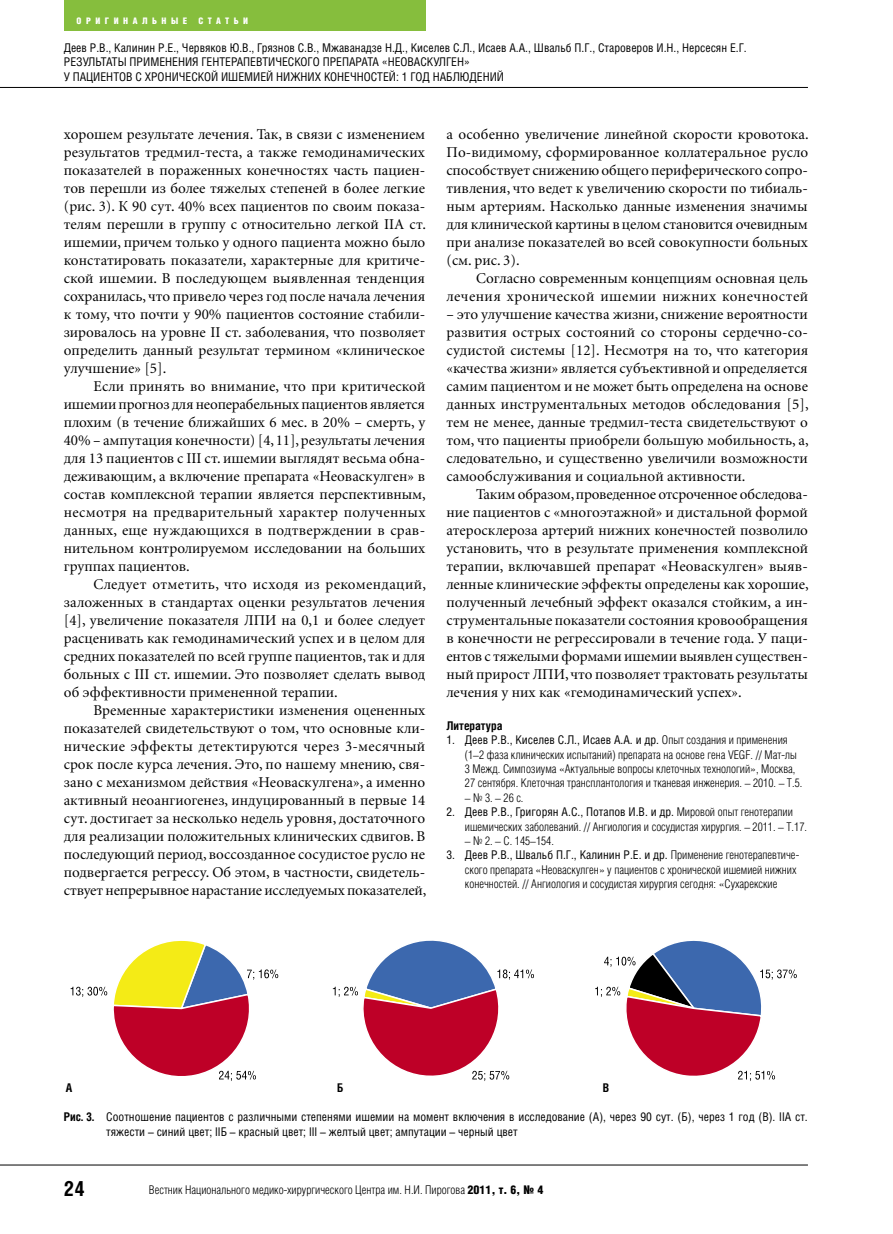
<style>
.page{position:relative;width:893px;height:1234px;background:#fff}
.page>*{position:absolute;margin:0;border:0;box-sizing:border-box;transform-origin:0 0}
.t1{font:700 21px "Helios Cond";color:#000}
.main_text{font:15px/18px "Minion Cyr";color:#000;text-align:justify}
.literature{font:300 12px/14.4px "Helios Cond";color:#000}
.article_colontitle_author{font:12px "Helios Cond";color:#000}
.ris_name{font:12px/14.4px "Helios Cond";color:#000}
.literature-2{font:700 12px "Helios Cond";color:#000}
.t2{font:900 9px "Helios Cond";letter-spacing:.5em;color:#fff}
.s1{font-weight:400}
.s2{font-weight:700}
.s3{font-weight:900}
</style>
<div class="page">
<hr style="left:0;top:1164px;width:808px;height:1px;background:#000">
<hr style="left:0;top:87px;width:808px;height:1px;background:#000">
<svg style="left:333px;top:940px;width:201px;height:140px"></svg>
<svg style="left:71px;top:940px;width:207px;height:140px"></svg>
<svg style="left:595px;top:940px;width:202px;height:140px"></svg>
<div style="left:64px;top:0;width:361px;height:30px;background:#86be3d"></div>
<p class="t2" style="left:77px;top:16px;width:112px">ОРИГИНАЛЬНЫЕ</p>
<p class="t2" style="left:198px;top:16px;width:51px">СТАТЬИ</p>
<p class="article_colontitle_author" style="left:64px;top:41px;width:684px">Деев Р.В., Калинин Р.Е., Червяков Ю.В., Грязнов С.В., Мжаванадзе Н.Д., Киселев С.Л., Исаев А.А., Швальб П.Г., Староверов И.Н., Нерсесян Е.Г.</p>
<p class="article_colontitle_author" style="left:64px;top:55px;width:408px">РЕЗУЛЬТАТЫ ПРИМЕНЕНИЯ ГЕНТЕРАПЕВТИЧЕСКОГО ПРЕПАРАТА «НЕОВАСКУЛГЕН»</p>
<p class="article_colontitle_author" style="left:64px;top:69px;width:442px">У ПАЦИЕНТОВ С ХРОНИЧЕСКОЙ ИШЕМИЕЙ НИЖНИХ КОНЕЧНОСТЕЙ: 1 ГОД НАБЛЮДЕНИЙ</p>
<p class="main_text" style="left:64px;top:125px;width:364px">хорошем результате лечения. Так, в связи с изменением результатов тредмил-теста, а также гемодинамических показателей в пораженных конечностях часть пациен&shy;тов перешли из более тяжелых степеней в более легкие (рис. 3). К 90 сут. 40% всех пациентов по своим показа&shy;телям перешли в группу с относительно легкой IIА ст. ишемии, причем только у одного пациента можно было констатировать показатели, характерные для критиче&shy;ской ишемии. В последующем выявленная тенденция сохранилась, что привело через год после начала лечения к тому, что почти у 90% пациентов состояние стабили&shy;зировалось на уровне II ст. заболевания, что позволяет определить данный результат термином «клиническое улучшение» [5].</p>
<p class="main_text" style="left:64px;top:377px;width:364px;text-indent:30px">Если принять во внимание, что при критической ишемии прогноз для неоперабельных пациентов является плохим (в течение ближайших 6 мес. в 20% – смерть, у 40% – ампутация конечности) [4, 11], результаты лечения для 13 пациентов с III ст. ишемии выглядят весьма обна&shy;деживающим, а включение препарата «Неоваскулген» в состав комплексной терапии является перспективным, несмотря на предварительный характер полученных данных, еще нуждающихся в подтверждении в срав&shy;нительном контролируемом исследовании на больших группах пациентов.</p>
<p class="main_text" style="left:64px;top:575px;width:364px;text-indent:30px">Следует отметить, что исходя из рекомендаций, заложенных в стандартах оценки результатов лечения [4], увеличение показателя ЛПИ на 0,1 и более следует расценивать как гемодинамический успех и в целом для средних показателей по всей группе пациентов, так и для больных с III ст. ишемии. Это позволяет сделать вывод об эффективности примененной терапии.</p>
<p class="main_text" style="left:64px;top:701px;width:364px;text-indent:30px">Временные характеристики изменения оцененных показателей свидетельствуют о том, что основные кли&shy;нические эффекты детектируются через 3-месячный срок после курса лечения. Это, по нашему мнению, свя&shy;зано с механизмом действия «Неоваскулгена», а именно активный неоангиогенез, индуцированный в первые 14 сут. достигает за несколько недель уровня, достаточного для реализации положительных клинических сдвигов. В последующий период, воссозданное сосудистое русло не подвергается регрессу. Об этом, в частности, свидетель&shy;ствует непрерывное нарастание исследуемых показателей,</p>
<p class="main_text" style="left:446px;top:125px;width:364px">а особенно увеличение линейной скорости кровотока.<br>По-видимому, сформированное коллатеральное русло способствует снижению общего периферического сопро&shy;тивления, что ведет к увеличению скорости по тибиаль&shy;ным артериям. Насколько данные изменения значимы для клинической картины в целом становится очевидным при анализе показателей во всей совокупности больных (см. рис. 3).</p>
<p class="main_text" style="left:446px;top:269px;width:363px;text-align:right">Согласно современным концепциям основная цель лечения хронической ишемии нижних конечностей</p>
<p class="main_text" style="left:446px;top:305px;width:364px">– это улучшение качества жизни, снижение вероятности развития острых состояний со стороны сердечно-со&shy;судистой системы [12]. Несмотря на то, что категория «качества жизни» является субъективной и определяется самим пациентом и не может быть определена на основе данных инструментальных методов обследования [5], тем не менее, данные тредмил-теста свидетельствуют о том, что пациенты приобрели большую мобильность, а, следовательно, и существенно увеличили возможности самообслуживания и социальной активности.</p>
<p class="main_text" style="left:446px;top:485px;width:364px;text-indent:30px">Таким образом, проведенное отсроченное обследова&shy;ние пациентов с «многоэтажной» и дистальной формой атеросклероза артерий нижних конечностей позволило установить, что в результате применения комплексной терапии, включавшей препарат «Неоваскулген» выяв&shy;ленные клинические эффекты определены как хорошие, полученный лечебный эффект оказался стойким, а ин&shy;струментальные показатели состояния кровообращения в конечности не регрессировали в течение года. У паци&shy;ентов с тяжелыми формами ишемии выявлен существен&shy;ный прирост ЛПИ, что позволяет трактовать результаты лечения у них как «гемодинамический успех».</p>
<p class="literature-2" style="left:446px;top:718px;width:57px">Литература</p>
<p class="literature" style="left:465px;top:732px;width:339px;text-indent:-18px"><span class="s1">1. Деев Р.В., Киселев С.Л., Исаев А.А. и др.</span> Опыт создания и применения (1–2 фаза клинических испытаний) препарата на основе гена VEGF. // Мат-лы 3 Межд. Симпозиума «Актуальные вопросы клеточных технологий», Москва, 27 сентября. Клеточная трансплантология и тканевая инженерия. – 2010. – Т.5.</p>
<p class="literature" style="left:465px;top:790px;width:60px">– № 3. – 26 c.</p>
<p class="literature" style="left:465px;top:804px;width:344px;text-indent:-18px"><span class="s1">2. Деев Р.В., Григорян А.С., Потапов И.В. и др.</span> Мировой опыт генотерапии ишемических заболеваний. // Ангиология и сосудистая хирургия. – 2011. – Т.17.</p>
<p class="literature" style="left:465px;top:833px;width:91px">– № 2. – С. 145–154.</p>
<p class="literature" style="left:465px;top:847px;width:336px;text-indent:-18px"><span class="s1">3. Деев Р.В., Швальб П.Г., Калинин Р.Е. и др.</span> Применение генотерапевтиче&shy;ского препарата «Неоваскулген» у пациентов с хронической ишемией нижних конечностей. // Ангиология и сосудистая хирургия сегодня: «Сухарекские</p>
<p class="literature-2" style="left:66px;top:1080px;width:8px">A</p>
<p class="literature-2" style="left:337px;top:1080px;width:8px">Б</p>
<p class="literature-2" style="left:603px;top:1080px;width:8px">В</p>
<p class="ris_name" style="left:106px;top:1109px;width:703px;text-indent:-43px"><span class="s2">Рис. 3.</span> Соотношение пациентов с различными степенями ишемии на момент включения в исследование (А), через 90 сут. (Б), через 1 год (В). IIА ст. тяжести – синий цвет; IIБ – красный цвет; III – желтый цвет; ампутации – черный цвет</p>
<h1 class="t1" style="left:64px;top:1175px;width:22px">24</h1>
<p class="literature" style="left:149px;top:1181px;width:396px">Вестник Национального медико-хирургического Центра им. Н.И. Пирогова <span class="s3">2011, т. 6, № 4</span></p>
</div>
